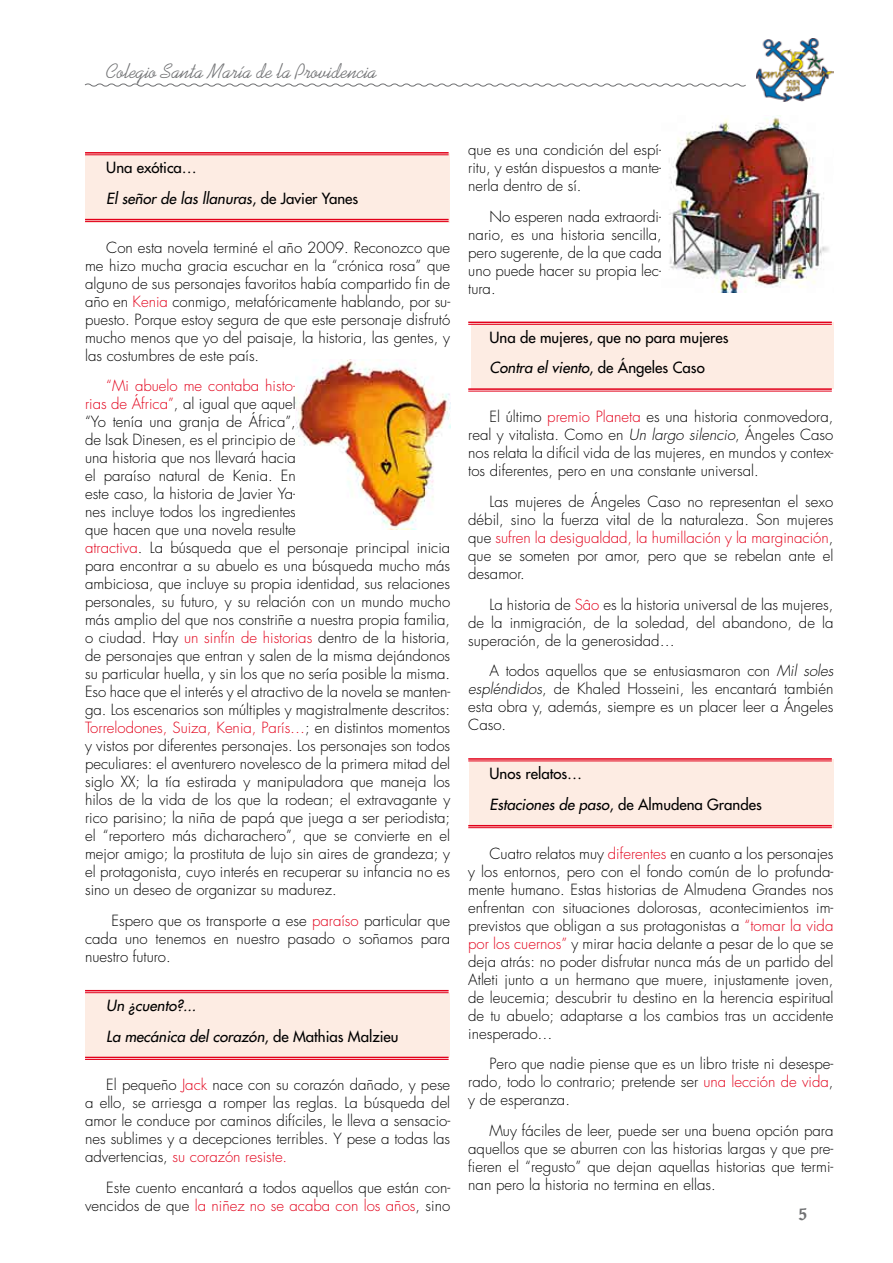
<style>
.page{position:relative;width:893px;height:1263px;background:#fff}
.page>*{position:absolute;margin:0;border:0;box-sizing:border-box;transform-origin:0 0}
.t1{font:21px "Kaufmann";color:#707173}
.t2{font:300 15px/18px "Futura";color:#000;text-align:justify}
.t3{font:15px/30.8px "Futura";color:#000}
.t4{font:italic 15px/30.8px "Futura";color:#000}
.s1{font-style:italic}
.s2{color:#e2001a}
.s3{font-style:normal}
</style>
<div class="page">
<svg style="left:84px;top:83px;width:662px;height:4px"></svg>
<img style="left:757px;top:38px;width:76px;height:64px">
<div style="left:85px;top:153px;width:365px;height:69px;background:#fdece3"></div>
<div style="left:85px;top:993px;width:365px;height:64px;background:#fdece3"></div>
<div style="left:469px;top:759px;width:364px;height:68px;background:#fdece3"></div>
<div style="left:471px;top:322px;width:362px;height:67px;background:#fdece3"></div>
<hr style="left:85px;top:152px;width:364px;height:2px;background:#e2001a">
<hr style="left:85px;top:155px;width:364px;height:1px;background:#e2001a">
<hr style="left:85px;top:219px;width:364px;height:1px;background:#e2001a">
<hr style="left:85px;top:221px;width:364px;height:1px;background:#e2001a">
<hr style="left:85px;top:990px;width:364px;height:1px;background:#e2001a">
<hr style="left:85px;top:992px;width:364px;height:1px;background:#e2001a">
<hr style="left:85px;top:1057px;width:364px;height:1px;background:#e2001a">
<hr style="left:85px;top:1059px;width:364px;height:1px;background:#e2001a">
<hr style="left:468px;top:322px;width:364px;height:1px;background:#e2001a">
<hr style="left:468px;top:324px;width:364px;height:1px;background:#e2001a">
<hr style="left:468px;top:388px;width:364px;height:2px;background:#e2001a">
<hr style="left:468px;top:391px;width:364px;height:1px;background:#e2001a">
<hr style="left:468px;top:758px;width:364px;height:2px;background:#e2001a">
<hr style="left:468px;top:761px;width:364px;height:1px;background:#e2001a">
<hr style="left:468px;top:825px;width:364px;height:1px;background:#e2001a">
<hr style="left:468px;top:827px;width:364px;height:1px;background:#e2001a">
<img style="left:296px;top:359px;width:155px;height:170px">
<img style="left:669px;top:116px;width:160px;height:176px">
<h1 class="t1" style="left:106px;top:59px;width:272px">Colegio Santa María de la Providencia</h1>
<p class="t3" style="left:106px;top:152px;width:253px">Una exótica…<br><span class="s1">El señor de las llanuras</span>, de Javier Yanes</p>
<p class="t2" style="left:85px;top:238px;width:367px;text-indent:21px">Con esta novela terminé el año 2009. Reconozco que me hizo mucha gracia escuchar en la “crónica rosa” que alguno de sus personajes favoritos había compartido fin de año en <span class="s2">Kenia</span> conmigo, metafóricamente hablando, por su&shy;puesto. Porque estoy segura de que este personaje disfrutó mucho menos que yo del paisaje, la historia, las gentes, y las costumbres de este país.</p>
<p class="t2" style="left:85px;top:377px;width:367px;text-align:left;text-indent:21px"><span class="s2">“Mi abuelo me contaba histo-<br>rias de África”</span>, al igual que aquel<br>“Yo tenía una granja de África”,<br>de Isak Dinesen, es el principio de<br>una historia que nos llevará hacia<br>el paraíso natural de Kenia. En<br>este caso, la historia de Javier Ya-<br>nes incluye todos los ingredientes<br>que hacen que una novela resulte<br><span class="s2">atractiva</span>. La búsqueda que el personaje principal inicia para encontrar a su abuelo es una búsqueda mucho más ambiciosa, que incluye su propia identidad, sus relaciones personales, su futuro, y su relación con un mundo mucho más amplio del que nos constriñe a nuestra propia familia, o ciudad. Hay <span class="s2">un sinfín de historias</span> dentro de la historia, de personajes que entran y salen de la misma dejándonos su particular huella, y sin los que no sería posible la misma.<br>Eso hace que el interés y el atractivo de la novela se manten&shy;ga. Los escenarios son múltiples y magistralmente descritos:<br><span class="s2">Torrelodones, Suiza, Kenia, París…</span>; en distintos momentos y vistos por diferentes personajes. Los personajes son todos peculiares: el aventurero novelesco de la primera mitad del siglo XX; la tía estirada y manipuladora que maneja los hilos de la vida de los que la rodean; el extravagante y rico parisino; la niña de papá que juega a ser periodista; el “reportero más dicharachero”, que se convierte en el mejor amigo; la prostituta de lujo sin aires de grandeza; y el protagonista, cuyo interés en recuperar su infancia no es sino un deseo de organizar su madurez.</p>
<p class="t2" style="left:85px;top:912px;width:367px;text-indent:27px">Espero que os transporte a ese <span class="s2">paraíso</span> particular que cada uno tenemos en nuestro pasado o soñamos para nuestro futuro.</p>
<p class="t4" style="left:106px;top:990px;width:294px">Un ¿cuento?...<br>La mecánica del corazón<span class="s3">, de Mathias Malzieu</span></p>
<p class="t2" style="left:85px;top:1076px;width:367px;text-indent:21px">El pequeño <span class="s2">Jack</span> nace con su corazón dañado, y pese a ello, se arriesga a romper las reglas. La búsqueda del amor le conduce por caminos difíciles, le lleva a sensacio&shy;nes sublimes y a decepciones terribles. Y pese a todas las advertencias, <span class="s2">su corazón resiste.</span></p>
<p class="t2" style="left:85px;top:1179px;width:367px;text-align:right">Este cuento encantará a todos aquellos que están con&shy;vencidos de que <span class="s2">la niñez no se acaba con los años</span>, sino</p>
<p class="t2" style="left:468px;top:141px;width:195px">que es una condición del espí&shy;ritu, y están dispuestos a mante&shy;nerla dentro de sí.</p>
<p class="t2" style="left:468px;top:208px;width:195px;text-indent:21px">No esperen nada extraordi&shy;nario, es una historia sencilla, pero sugerente, de la que cada uno puede hacer su propia lec&shy;tura.</p>
<p class="t3" style="left:489px;top:322px;width:241px">Una de mujeres, que no para mujeres<br><span class="s1">Contra el viento</span>, de Ángeles Caso</p>
<p class="t2" style="left:468px;top:408px;width:367px;text-indent:21px">El último <span class="s2">premio Planeta</span> es una historia conmovedora, real y vitalista. Como en <span class="s1">Un largo silencio</span>, Ángeles Caso nos relata la difícil vida de las mujeres, en mundos y contex&shy;tos diferentes, pero en una constante universal.</p>
<p class="t2" style="left:468px;top:493px;width:367px;text-indent:21px">Las mujeres de Ángeles Caso no representan el sexo débil, sino la fuerza vital de la naturaleza. Son mujeres que <span class="s2">sufren la desigualdad, la humillación y la marginación</span>, que se someten por amor, pero que se rebelan ante el desamor.</p>
<p class="t2" style="left:468px;top:595px;width:367px;text-indent:21px">La historia de <span class="s2">Sâo</span> es la historia universal de las mujeres, de la inmigración, de la soledad, del abandono, de la superación, de la generosidad…</p>
<p class="t2" style="left:468px;top:662px;width:367px;text-indent:21px">A todos aquellos que se entusiasmaron con <span class="s1">Mil soles espléndidos</span>, de Khaled Hosseini, les encantará también esta obra y, además, siempre es un placer leer a Ángeles Caso.</p>
<p class="t3" style="left:489px;top:758px;width:274px">Unos relatos…<br><span class="s1">Estaciones de paso</span>, de Almudena Grandes</p>
<p class="t2" style="left:468px;top:844px;width:367px;text-indent:21px">Cuatro relatos muy <span class="s2">diferentes</span> en cuanto a los personajes y los entornos, pero con el fondo común de lo profunda&shy;mente humano. Estas historias de Almudena Grandes nos enfrentan con situaciones dolorosas, acontecimientos im&shy;previstos que obligan a sus protagonistas a <span class="s2">“tomar la vida por los cuernos”</span> y mirar hacia delante a pesar de lo que se deja atrás: no poder disfrutar nunca más de un partido del Atleti junto a un hermano que muere, injustamente joven, de leucemia; descubrir tu destino en la herencia espiritual de tu abuelo; adaptarse a los cambios tras un accidente inesperado…</p>
<p class="t2" style="left:468px;top:1055px;width:367px;text-indent:21px">Pero que nadie piense que es un libro triste ni desespe&shy;rado, todo lo contrario; pretende ser <span class="s2">una lección de vida</span>, y de esperanza.</p>
<p class="t2" style="left:468px;top:1122px;width:367px;text-indent:21px">Muy fáciles de leer, puede ser una buena opción para aquellos que se aburren con las historias largas y que pre&shy;fieren el “regusto” que dejan aquellas historias que termi&shy;nan pero la historia no termina en ellas.</p>
</div>
